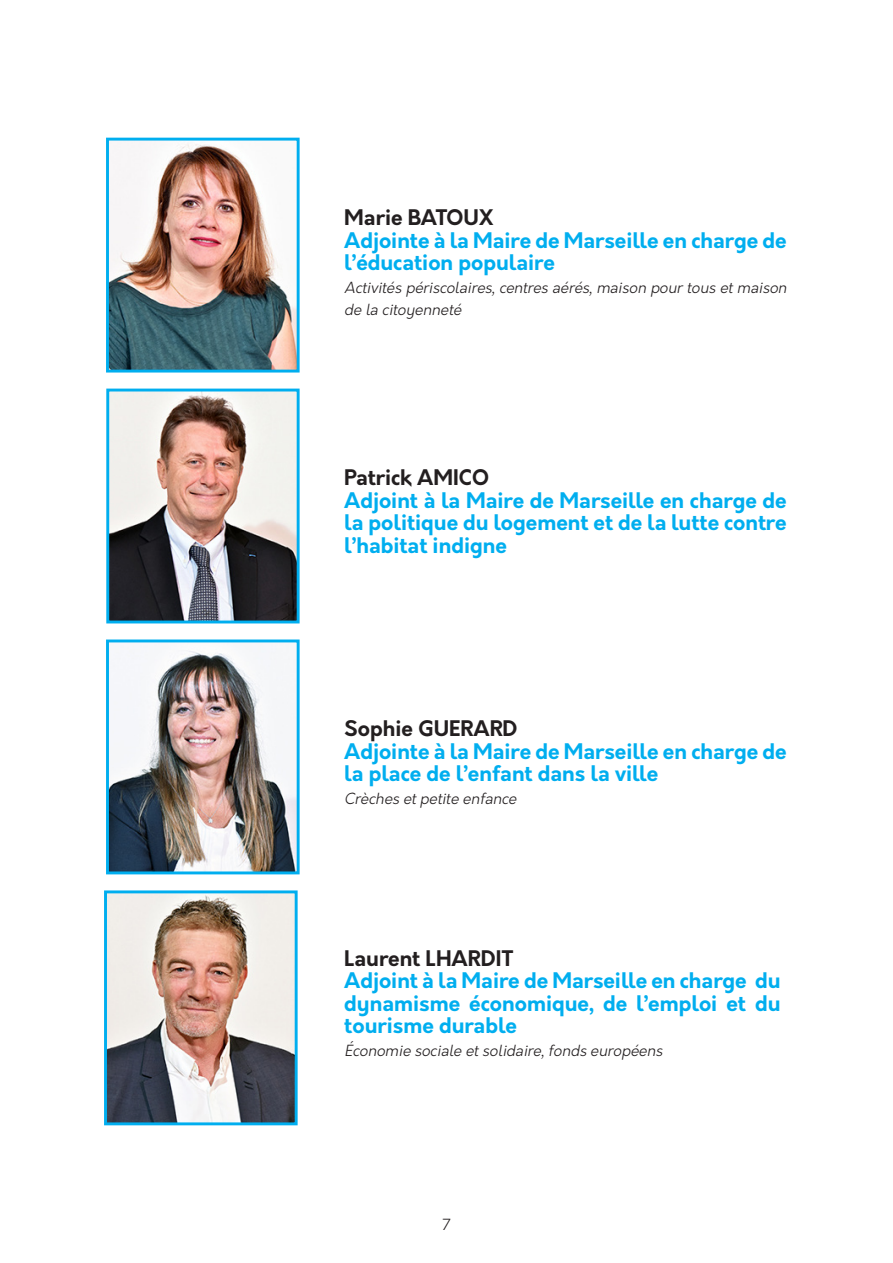
<style>
.page{position:relative;width:893px;height:1263px;background:#fff}
.page>*{position:absolute;margin:0;border:0;box-sizing:border-box;transform-origin:0 0}
.t1{font:700 21px/22.5px "Orkney";color:#00aeef}
.t2{font:700 21px "Orkney";color:#231f20}
.t3{font:italic 300 15px/22.5px "Orkney";color:#231f20}
.t4{font:300 15px "Orkney";color:#231f20}
</style>
<div class="page">
<img style="left:110px;top:393px;width:186px;height:226px">
<div style="left:106px;top:389px;width:194px;height:234px;border:3px solid #00aeef"></div>
<img style="left:110px;top:144px;width:186px;height:224px">
<div style="left:106px;top:138px;width:194px;height:234px;border:3px solid #00aeef"></div>
<img style="left:110px;top:644px;width:186px;height:226px">
<div style="left:106px;top:639px;width:194px;height:235px;border:3px solid #00aeef"></div>
<img style="left:108px;top:894px;width:186px;height:227px">
<div style="left:104px;top:890px;width:194px;height:235px;border:3px solid #00aeef"></div>
<p class="t2" style="left:344px;top:203px;width:151px">Marie BATOUX</p>
<p class="t1" style="left:344px;top:229px;width:444px">Adjointe à la Maire de Marseille en charge de l’éducation populaire</p>
<p class="t3" style="left:344px;top:276px;width:447px">Activités périscolaires,centres aérés,maison pourtous etmaison de la citoyenneté</p>
<p class="t2" style="left:344px;top:463px;width:146px">Patrick AMICO</p>
<p class="t1" style="left:344px;top:489px;width:444px;text-align:justify">Adjoint à la Maire de Marseille en charge de la politique du logement et de la lutte contre l’habitat indigne</p>
<p class="t2" style="left:344px;top:714px;width:175px">Sophie GUERARD</p>
<p class="t1" style="left:344px;top:740px;width:444px">Adjointe à la Maire de Marseille en charge de la place de l’enfant dans la ville</p>
<p class="t3" style="left:344px;top:787px;width:177px">Crèches etpetite enfance</p>
<p class="t2" style="left:344px;top:944px;width:171px">Laurent LHARDIT</p>
<p class="t1" style="left:344px;top:970px;width:438px;text-align:justify">Adjoint à la Maire de Marseille en charge du dynamisme économique, de l’emploi et du tourisme durable</p>
<p class="t3" style="left:344px;top:1039px;width:323px">Économie sociale etsolidaire,fonds européens</p>
<p class="t4" style="left:442px;top:1215px;width:10px">7</p>
</div>
